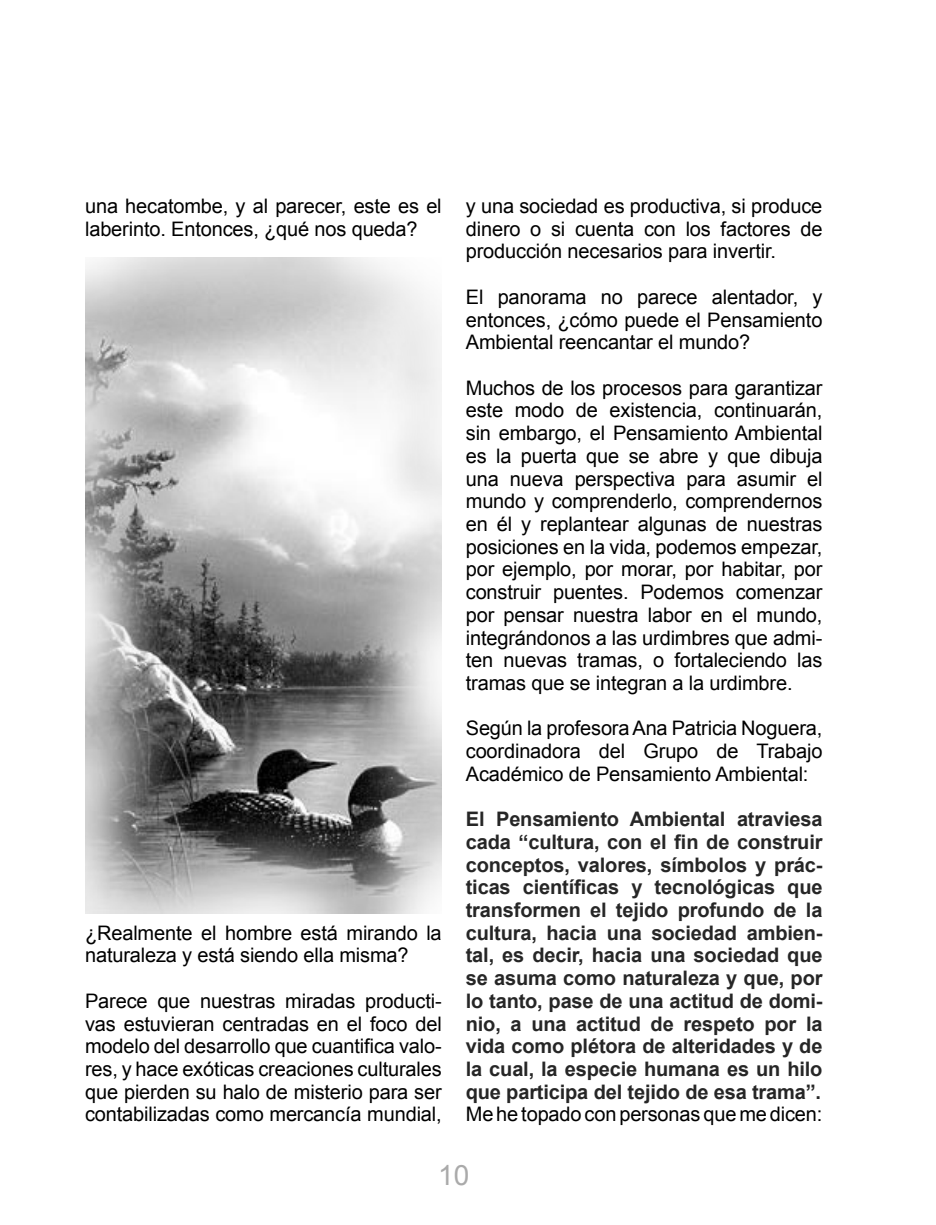
<style>
.page{position:relative;width:936px;height:1225px;background:#fff}
.page>*{position:absolute;margin:0;border:0;box-sizing:border-box;transform-origin:0 0}
.t1{font:28px "Arial";color:#aaa}
.contenidos{font:20px/22.8px "Arial";letter-spacing:-.01em;color:#000;text-align:justify}
.contenidos-2{font:700 20px/22.8px "Arial";letter-spacing:-.01em;color:#262626;text-align:justify}
</style>
<div class="page">
<img style="left:85px;top:258px;width:356px;height:655px">
<p class="contenidos" style="left:85px;top:195px;width:358px">una hecatombe, y al parecer, este es el laberinto. Entonces, ¿qué nos queda?</p>
<p class="contenidos" style="left:85px;top:921px;width:358px">¿Realmente el hombre está mirando la naturaleza y está siendo ella misma?</p>
<p class="contenidos" style="left:85px;top:989px;width:358px">Parece que nuestras miradas producti&shy;vas estuvieran centradas en el foco del modelo del desarrollo que cuantifica valo&shy;res, y hace exóticas creaciones culturales que pierden su halo de misterio para ser contabilizadas como mercancía mundial,</p>
<p class="contenidos" style="left:466px;top:195px;width:358px">y una sociedad es productiva, si produce dinero o si cuenta con los factores de producción necesarios para invertir.</p>
<p class="contenidos" style="left:466px;top:285px;width:358px">El panorama no parece alentador, y entonces, ¿cómo puede el Pensamiento Ambiental reencantar el mundo?</p>
<p class="contenidos" style="left:466px;top:376px;width:358px">Muchos de los procesos para garantizar este modo de existencia, continuarán, sin embargo, el Pensamiento Ambiental es la puerta que se abre y que dibuja una nueva perspectiva para asumir el mundo y comprenderlo, comprendernos en él y replantear algunas de nuestras posiciones en la vida, podemos empezar, por ejemplo, por morar, por habitar, por construir puentes. Podemos comenzar por pensar nuestra labor en el mundo, integrándonos a las urdimbres que admi&shy;ten nuevas tramas, o fortaleciendo las tramas que se integran a la urdimbre.</p>
<p class="contenidos" style="left:466px;top:717px;width:358px">Según la profesora Ana Patricia Noguera, coordinadora del Grupo de Trabajo Académico de Pensamiento Ambiental:</p>
<p class="contenidos-2" style="left:466px;top:807px;width:358px">El Pensamiento Ambiental atraviesa cada “cultura, con el fin de construir conceptos, valores, símbolos y prác&shy;ticas científicas y tecnológicas que transformen el tejido profundo de la cultura, hacia una sociedad ambien&shy;tal, es decir, hacia una sociedad que se asuma como naturaleza y que, por lo tanto, pase de una actitud de domi&shy;nio, a una actitud de respeto por la vida como plétora de alteridades y de la cual, la especie humana es un hilo que participa del tejido de esa trama”.</p>
<p class="contenidos" style="left:466px;top:1103px;width:358px">Me he topado con personas que me dicen:</p>
<h1 class="t1" style="left:438px;top:1159px;width:33px">10</h1>
</div>
